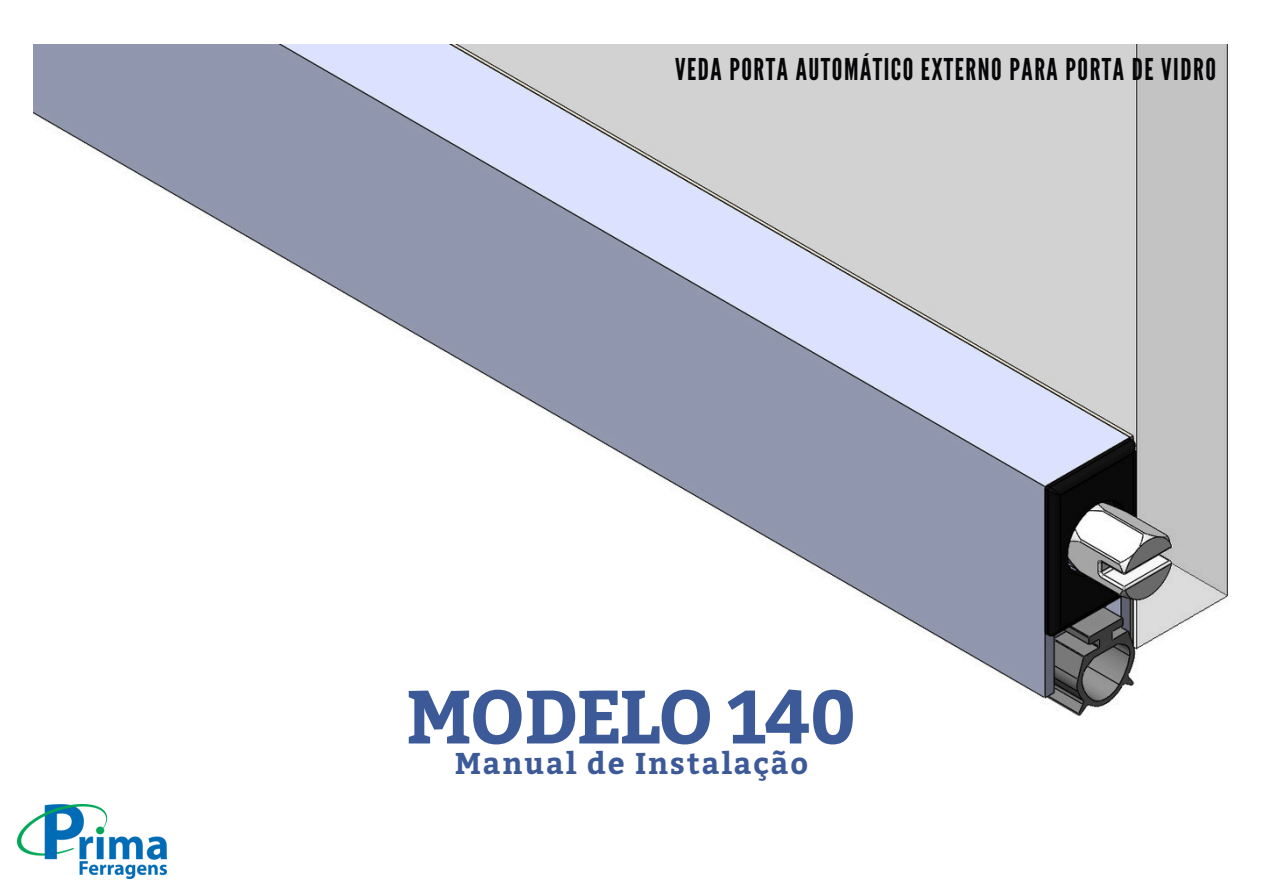
<style>
.page{position:relative;width:1263px;height:894px;background:#fff}
.page>*{position:absolute;margin:0;border:0;box-sizing:border-box;transform-origin:0 0}
.t1{font:700 75px "Bitter";letter-spacing:-.035em;color:#3d5a98}
.t2{font:30px "League Gothic";letter-spacing:.05em;color:#070709}
.t3{font:700 30px "Bitter";letter-spacing:.06em;color:#3d5a98}
</style>
<div class="page">
<img style="left:17px;top:804px;width:150px;height:74px">
<img style="left:34px;top:45px;width:1194px;height:672px">
<h2 class="t2" style="left:675px;top:52px;width:542px">VEDA PORTA AUTOMÁTICO EXTERNO PARA PORTA DE VIDRO</h2>
<h1 class="t1" style="left:406px;top:661px;width:452px">MODELO 140</h1>
<p class="t3" style="left:455px;top:741px;width:355px">Manual de Instalação</p>
</div>
